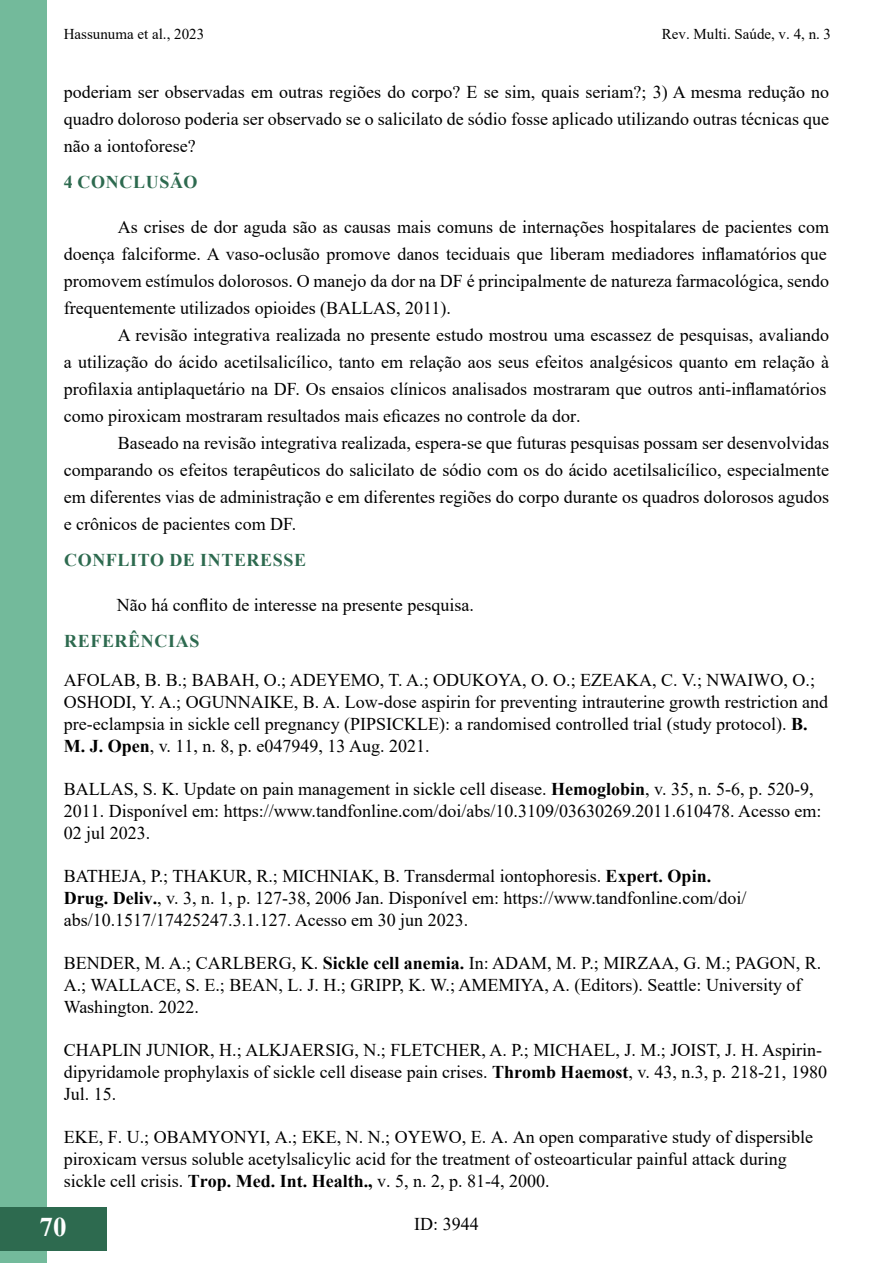
<style>
.page{position:relative;width:893px;height:1263px;background:#fff}
.page>*{position:absolute;margin:0;border:0;box-sizing:border-box;transform-origin:0 0}
.t1{font:700 27px "Times New Roman";color:#fff}
.t2{font:18px/21.8px "Times New Roman";color:#000}
.t3{font:700 18px "Times New Roman";letter-spacing:.035em;color:#2d6a4f}
.t4{font:15px "Times New Roman";color:#000}
.s1{font-weight:700}
</style>
<div class="page">
<div style="left:0;top:1px;width:47px;height:1262px;background:#73ba9b"></div>
<div style="left:0;top:1207px;width:106px;height:43px;background:#2d6a4f"></div>
<p class="t4" style="left:64px;top:23px;width:142px">Hassunuma et al., 2023</p>
<p class="t4" style="left:662px;top:24px;width:171px">Rev. Multi. Saúde, v. 4, n. 3</p>
<p class="t2" style="left:64px;top:77px;width:767px;line-height:27px;text-align:justify">poderiam ser observadas em outras regiões do corpo? E se sim, quais seriam?; 3) A mesma redução no quadro doloroso poderia ser observado se o salicilato de sódio fosse aplicado utilizando outras técnicas que não a iontoforese?</p>
<p class="t3" style="left:64px;top:169px;width:135px">4 CONCLUSÃO</p>
<p class="t2" style="left:64px;top:212px;width:767px;line-height:27px;text-indent:54px">As crises de dor aguda são as causas mais comuns de internações hospitalares de pacientes com doença falciforme. A vaso-oclusão promove danos teciduais que liberam mediadores inflamatórios que promovem estímulos dolorosos. O manejo da dor na DF é principalmente de natureza farmacológica, sendo frequentemente utilizados opioides (BALLAS, 2011).</p>
<p class="t2" style="left:64px;top:320px;width:767px;line-height:27px;text-indent:54px">A revisão integrativa realizada no presente estudo mostrou uma escassez de pesquisas, avaliando a utilização do ácido acetilsalicílico, tanto em relação aos seus efeitos analgésicos quanto em relação à profilaxia antiplaquetário na DF. Os ensaios clínicos analisados mostraram que outros anti-inflamatórios como piroxicam mostraram resultados mais eficazes no controle da dor.</p>
<p class="t2" style="left:64px;top:428px;width:767px;line-height:27px;text-align:justify;text-indent:54px">Baseado na revisão integrativa realizada, espera-se que futuras pesquisas possam ser desenvolvidas comparando os efeitos terapêuticos do salicilato de sódio com os do ácido acetilsalicílico, especialmente em diferentes vias de administração e em diferentes regiões do corpo durante os quadros dolorosos agudos e crônicos de pacientes com DF.</p>
<p class="t3" style="left:64px;top:547px;width:244px">CONFLITO DE INTERESSE</p>
<p class="t2" style="left:117px;top:593px;width:358px">Não há conflito de interesse na presente pesquisa.</p>
<p class="t3" style="left:64px;top:628px;width:137px">REFERÊNCIAS</p>
<p class="t2" style="left:64px;top:669px;width:766px">AFOLAB, B. B.; BABAH, O.; ADEYEMO, T. A.; ODUKOYA, O. O.; EZEAKA, C. V.; NWAIWO, O.; OSHODI, Y. A.; OGUNNAIKE, B. A. Low-dose aspirin for preventing intrauterine growth restriction and pre-eclampsia in sickle cell pregnancy (PIPSICKLE): a randomised controlled trial (study protocol). <span class="s1">B.<br>M. J. Open</span>, v. 11, n. 8, p. e047949, 13 Aug. 2021.</p>
<p class="t2" style="left:64px;top:778px;width:759px">BALLAS, S. K. Update on pain management in sickle cell disease. <span class="s1">Hemoglobin</span>, v. 35, n. 5-6, p. 520-9,<br>2011. Disponível em: https://www.tandfonline.com/doi/abs/10.3109/03630269.2011.610478. Acesso em:<br>02 jul 2023.</p>
<p class="t2" style="left:64px;top:865px;width:684px">BATHEJA, P.; THAKUR, R.; MICHNIAK, B. Transdermal iontophoresis. <span class="s1">Expert. Opin.<br>Drug. Deliv.</span>, v. 3, n. 1, p. 127-38, 2006 Jan. Disponível em: https://www.tandfonline.com/doi/ abs/10.1517/17425247.3.1.127. Acesso em 30 jun 2023.</p>
<p class="t2" style="left:64px;top:952px;width:759px">BENDER, M. A.; CARLBERG, K. <span class="s1">Sickle cell anemia.</span> In: ADAM, M. P.; MIRZAA, G. M.; PAGON, R.<br>A.; WALLACE, S. E.; BEAN, L. J. H.; GRIPP, K. W.; AMEMIYA, A. (Editors). Seattle: University of<br>Washington. 2022.</p>
<p class="t2" style="left:64px;top:1039px;width:765px">CHAPLIN JUNIOR, H.; ALKJAERSIG, N.; FLETCHER, A. P.; MICHAEL, J. M.; JOIST, J. H. Aspirin&shy;dipyridamole prophylaxis of sickle cell disease pain crises. <span class="s1">Thromb Haemost</span>, v. 43, n.3, p. 218-21, 1980<br>Jul. 15.</p>
<p class="t2" style="left:64px;top:1125px;width:751px">EKE, F. U.; OBAMYONYI, A.; EKE, N. N.; OYEWO, E. A. An open comparative study of dispersible piroxicam versus soluble acetylsalicylic acid for the treatment of osteoarticular painful attack during sickle cell crisis. <span class="s1">Trop. Med. Int. Health.,</span> v. 5, n. 2, p. 81-4, 2000.</p>
<h1 class="t1" style="left:40px;top:1207px;width:28px">70</h1>
<p class="t2" style="left:414px;top:1213px;width:66px">ID: 3944</p>
</div>
